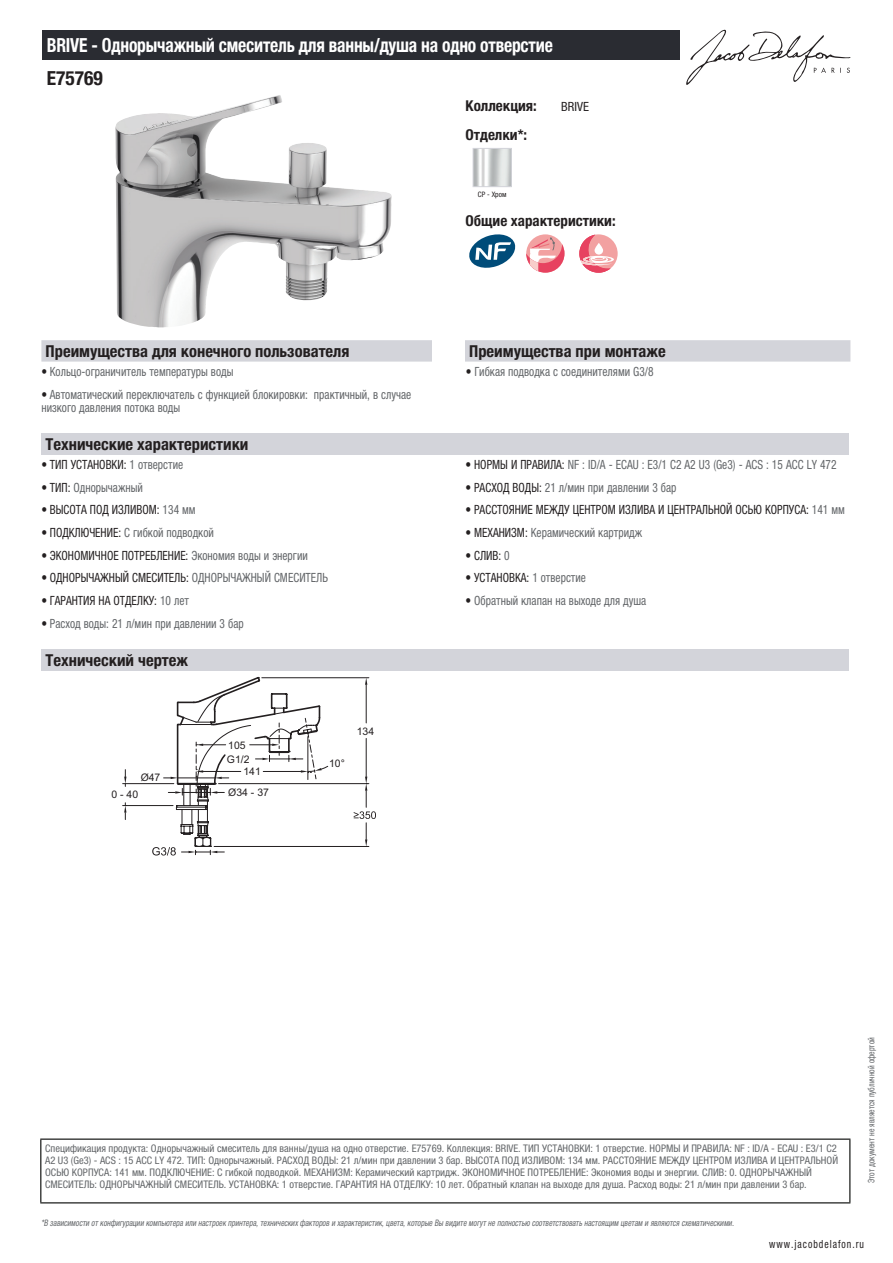
<style>
.page{position:relative;width:893px;height:1263px;background:#fff}
.page>*{position:absolute;margin:0;border:0;box-sizing:border-box;transform-origin:0 0}
.t1{font:700 condensed 19.5px "Helvetica Neue LTCYR";letter-spacing:-.01em;color:#fff;scale:.9 1}
.t2{font:700 condensed 19.5px "Helvetica Neue LTCYR";color:#231f20}
.t3{font:700 condensed 16.5px "Helvetica Neue LTCYR";color:#231f20}
.t4{font:700 condensed 15px "Helvetica Neue LTCYR";color:#231f20}
.t5{font:condensed 12.75px/13.5px "Helvetica Neue LTCYR";color:#626568;scale:.9 1}
.t6{font:condensed 12.75px "Helvetica Neue LTCYR";color:#231f20;scale:.9 1}
.t7{font:condensed 12.75px "Helvetica Neue LTCYR";color:#231f20}
.t8{font:condensed 11.25px "Helvetica Neue LTCYR";letter-spacing:.1em;color:#231f20;scale:.87 1}
.t9{font:condensed 10.5px/12px "Helvetica Neue LTCYR";color:#626568}
.t10{font:10.5px "Arial";color:#231f20}
.t11{font:italic condensed 9px "Helvetica Neue LTCYR";color:#626568;scale:.87 1}
.t12{font:condensed 9px "Helvetica Neue LTCYR";color:#626568;scale:.87 1}
.t13{font:condensed 7.5px "Helvetica Neue LTCYR";color:#231f20}
.s1{color:#231f20}
.s2{color:#626568}
</style>
<div class="page">
<svg style="left:686px;top:30px;width:164px;height:55px"></svg>
<img style="left:115px;top:96px;width:277px;height:232px">
<img style="left:475px;top:150px;width:35px;height:35px">
<div style="left:473px;top:148px;width:39px;height:39px;border:1px solid #d3d4da"></div>
<svg style="left:469px;top:234px;width:46px;height:34px"></svg>
<svg style="left:526px;top:234px;width:38px;height:39px"></svg>
<svg style="left:526px;top:237px;width:38px;height:36px"></svg>
<svg style="left:579px;top:234px;width:39px;height:39px"></svg>
<svg style="left:579px;top:235px;width:35px;height:38px"></svg>
<div style="left:41px;top:340px;width:809px;height:22px;background:#d3d4da"></div>
<div style="left:432px;top:340px;width:33px;height:22px;background:#fff"></div>
<div style="left:41px;top:433px;width:808px;height:22px;background:#d3d4da"></div>
<div style="left:41px;top:649px;width:808px;height:21px;background:#d3d4da"></div>
<hr style="left:262px;top:677px;width:107px;height:1px;background:#231f20">
<hr style="left:219px;top:783px;width:150px;height:1px;background:#231f20">
<hr style="left:366px;top:685px;width:1px;height:38px;background:#231f20">
<hr style="left:366px;top:738px;width:1px;height:39px;background:#231f20">
<svg style="left:365px;top:678px;width:2px;height:7px"></svg>
<hr style="left:214px;top:846px;width:155px;height:1px;background:#231f20">
<svg style="left:354px;top:777px;width:22px;height:70px"></svg>
<svg style="left:122px;top:677px;width:206px;height:178px"></svg>
<div style="left:43px;top:30px;width:637px;height:30px;background:#2a2c32"></div>
<hr style="left:40px;top:1138px;width:810px;height:2px;background:#040503">
<hr style="left:40px;top:1140px;width:1px;height:62px;background:#040503">
<hr style="left:849px;top:1140px;width:1px;height:62px;background:#040503">
<hr style="left:40px;top:1202px;width:810px;height:1px;background:#040503">
<h1 class="t1" style="left:47px;top:34px;width:564px">BRIVE - Однорычажный смеситель для ванны/душа на одно отверстие</h1>
<h1 class="t2" style="left:47px;top:67px;width:58px">E75769</h1>
<h3 class="t4" style="left:466px;top:97px;width:73px">Коллекция:</h3>
<p class="t7" style="left:561px;top:99px;width:29px">BRIVE</p>
<h3 class="t4" style="left:466px;top:126px;width:63px">Отделки*:</h3>
<p class="t13" style="left:478px;top:190px;width:30px">CP - Хром</p>
<h3 class="t4" style="left:466px;top:212px;width:152px">Общие характеристики:</h3>
<h2 class="t3" style="left:46px;top:342px;width:305px">Преимущества для конечного пользователя</h2>
<h2 class="t3" style="left:469px;top:342px;width:198px">Преимущества при монтаже</h2>
<p class="t5" style="left:41px;top:365px;width:215px"><span class="s1">•</span> Кольцо-ограничитель температуры воды</p>
<p class="t5" style="left:466px;top:365px;width:210px"><span class="s1">•</span> Гибкая подводка с соединителями G3/8</p>
<p class="t5" style="left:41px;top:387px;width:412px"><span class="s1">•</span> Автоматический переключатель с функцией блокировки: практичный, в случае низкого давления потока воды</p>
<h2 class="t3" style="left:46px;top:435px;width:204px">Технические характеристики</h2>
<p class="t6" style="left:41px;top:457px;width:159px">• ТИП УСТАНОВКИ: <span class="s2">1 отверстие</span></p>
<p class="t5" style="left:466px;top:458px;width:414px"><span class="s1">• НОРМЫ И ПРАВИЛА:</span> NF : ID/A - ECAU : E3/1 C2 A2 U3 (Ge3) - ACS : 15 ACC LY 472</p>
<p class="t5" style="left:41px;top:480px;width:114px"><span class="s1">• ТИП:</span> Однорычажный</p>
<p class="t5" style="left:466px;top:480px;width:236px"><span class="s1">• РАСХОД ВОДЫ:</span> 21 л/мин при давлении 3 бар</p>
<p class="t6" style="left:41px;top:503px;width:173px">• ВЫСОТА ПОД ИЗЛИВОМ: <span class="s2">134 мм</span></p>
<p class="t6" style="left:466px;top:503px;width:423px">• РАССТОЯНИЕ МЕЖДУ ЦЕНТРОМ ИЗЛИВА И ЦЕНТРАЛЬНОЙ ОСЬЮ КОРПУСА: <span class="s2">141 мм</span></p>
<p class="t5" style="left:41px;top:526px;width:193px"><span class="s1">• ПОДКЛЮЧЕНИЕ:</span> С гибкой подводкой</p>
<p class="t5" style="left:466px;top:526px;width:198px"><span class="s1">• МЕХАНИЗМ:</span> Керамический картридж</p>
<p class="t6" style="left:41px;top:548px;width:298px">• ЭКОНОМИЧНОЕ ПОТРЕБЛЕНИЕ: <span class="s2">Экономия воды и энергии</span></p>
<p class="t6" style="left:466px;top:548px;width:51px">• СЛИВ: <span class="s2">0</span></p>
<p class="t6" style="left:41px;top:571px;width:320px">• ОДНОРЫЧАЖНЫЙ СМЕСИТЕЛЬ: <span class="s2">ОДНОРЫЧАЖНЫЙ СМЕСИТЕЛЬ</span></p>
<p class="t6" style="left:466px;top:571px;width:135px">• УСТАНОВКА: <span class="s2">1 отверстие</span></p>
<p class="t6" style="left:41px;top:593px;width:166px">• ГАРАНТИЯ НА ОТДЕЛКУ: <span class="s2">10 лет</span></p>
<p class="t5" style="left:466px;top:594px;width:202px"><span class="s1">•</span> Обратный клапан на выходе для душа</p>
<p class="t5" style="left:41px;top:617px;width:226px"><span class="s1">•</span> Расход воды: 21 л/мин при давлении 3 бар</p>
<h2 class="t3" style="left:46px;top:651px;width:144px">Технический чертеж</h2>
<p class="t10" style="left:141px;top:771px;width:21px">Ø47</p>
<p class="t10" style="left:112px;top:788px;width:28px">0 - 40</p>
<p class="t10" style="left:228px;top:738px;width:19px">105</p>
<p class="t10" style="left:243px;top:765px;width:19px">141</p>
<p class="t10" style="left:227px;top:752px;width:24px">G1/2</p>
<p class="t10" style="left:228px;top:785px;width:42px">Ø34 - 37</p>
<p class="t10" style="left:329px;top:756px;width:17px">10°</p>
<p class="t10" style="left:357px;top:724px;width:19px">134</p>
<p class="t9" style="left:45px;top:1142px;width:794px">Спецификация продукта: Однорычажный смеситель для ванны/душа на одно отверстие. E75769. Коллекция: BRIVE. ТИП УСТАНОВКИ: 1 отверстие. НОРМЫ И ПРАВИЛА: NF : ID/A - ECAU : E3/1 C2<br>A2 U3 (Ge3) - ACS : 15 ACC LY 472. ТИП: Однорычажный. РАСХОД ВОДЫ: 21 л/мин при давлении 3 бар. ВЫСОТА ПОД ИЗЛИВОМ: 134 мм. РАССТОЯНИЕ МЕЖДУ ЦЕНТРОМ ИЗЛИВА И ЦЕНТРАЛЬНОЙ ОСЬЮ КОРПУСА: 141 мм. ПОДКЛЮЧЕНИЕ: С гибкой подводкой. МЕХАНИЗМ: Керамический картридж. ЭКОНОМИЧНОЕ ПОТРЕБЛЕНИЕ: Экономия воды и энергии. СЛИВ: 0. ОДНОРЫЧАЖНЫЙ СМЕСИТЕЛЬ: ОДНОРЫЧАЖНЫЙ СМЕСИТЕЛЬ. УСТАНОВКА: 1 отверстие. ГАРАНТИЯ НА ОТДЕЛКУ: 10 лет. Обратный клапан на выходе для душа. Расход воды: 21 л/мин при давлении 3 бар.</p>
<p class="t11" style="left:41px;top:1218px;width:800px">*В зависимости отконфигурации компьютера или настроек принтера,техническихфакторов и характеристик,цвета,которые Вы видите могутне полностью соответствоватьнастоящим цветам и являются схематическими.</p>
<p class="t12" style="left:866px;top:1183px;width:169px;rotate:-90deg">Этот документ не является публичной офертой</p>
<p class="t8" style="left:769px;top:1237px;width:110px">www.jacobdelafon.ru</p>
</div>
